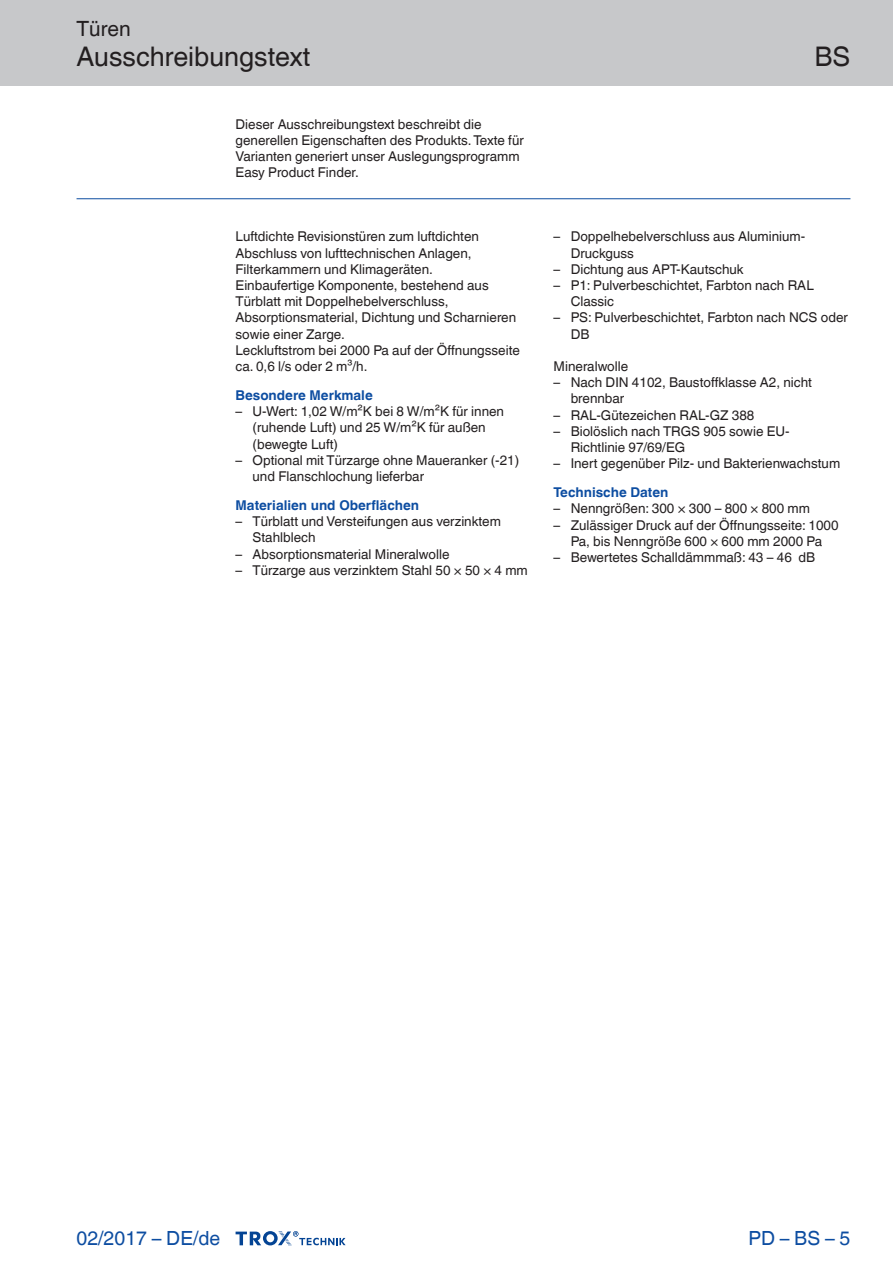
<style>
.page{position:relative;width:893px;height:1263px;background:#fff}
.page>*{position:absolute;margin:0;border:0;box-sizing:border-box;transform-origin:0 0}
.Navigation_2{font:27px "TROX Helvetica";color:#231f20}
.Navigation_3{font:27px "TROX Helvetica";color:#231f20}
.Navigation_1{font:21px "TROX Helvetica";color:#231f20}
.country{font:19.5px "TROX Helvetica";color:#0d4da1}
.pagina_li-re{font:19.5px "TROX Helvetica";color:#0d4da1}
.descr_txt_section_li{font:13.5px/16.2px "TROX Helvetica";color:#231f20}
.descr_txt_section_pa{font:13.5px/16.2px "TROX Helvetica";color:#231f20}
.descr_txt_section_ti{font:700 13.5px "TROX Helvetica";color:#0d4da1}
</style>
<div class="page">
<div style="left:0;top:0;width:893px;height:85px;background:#c7c8ca"></div>
<svg style="left:236px;top:1231px;width:110px;height:15px"></svg>
<hr style="left:77px;top:198px;width:773px;height:1px;background:#0d4da1">
<p class="Navigation_1" style="left:77px;top:17px;width:56px">Türen</p>
<p class="Navigation_2" style="left:77px;top:41px;width:235px">Ausschreibungstext</p>
<p class="descr_txt_section_pa" style="left:236px;top:116px;width:290px">Dieser Ausschreibungstext beschreibt die generellen Eigenschaften des Produkts. Texte für Varianten generiert unser Auslegungsprogramm Easy Product Finder.</p>
<p class="descr_txt_section_pa" style="left:236px;top:229px;width:245px">Luftdichte Revisionstüren zum luftdichten<br>Abschluss von lufttechnischen Anlagen,<br>Filterkammern und Klimageräten.</p>
<p class="descr_txt_section_pa" style="left:236px;top:277px;width:282px">Einbaufertige Komponente, bestehend aus Türblatt mit Doppelhebelverschluss, Absorptionsmaterial, Dichtung und Scharnieren sowie einer Zarge.</p>
<p class="descr_txt_section_pa" style="left:236px;top:342px;width:286px">Leckluftstrom bei 2000 Pa auf der Öffnungsseite ca. 0,6 l/s oder 2 m³/h.</p>
<p class="descr_txt_section_ti" style="left:236px;top:387px;width:139px">Besondere Merkmale</p>
<p class="descr_txt_section_li" style="left:253px;top:403px;width:253px;text-indent:-17px">– U-Wert: 1,02 W/m²K bei 8 W/m²K für innen (ruhende Luft) und 25 W/m²K für außen (bewegte Luft)</p>
<p class="descr_txt_section_li" style="left:253px;top:452px;width:268px;text-indent:-17px">– Optional mit Türzarge ohne Maueranker (-21) und Flanschlochung lieferbar</p>
<p class="descr_txt_section_ti" style="left:236px;top:497px;width:185px">Materialien und Oberflächen</p>
<p class="descr_txt_section_li" style="left:253px;top:513px;width:250px;text-indent:-17px">– Türblatt und Versteifungen aus verzinktem<br>Stahlblech</p>
<p class="descr_txt_section_li" style="left:236px;top:546px;width:215px">– Absorptionsmaterial Mineralwolle</p>
<p class="descr_txt_section_li" style="left:236px;top:562px;width:294px">– Türzarge aus verzinktem Stahl 50 × 50 × 4 mm</p>
<p class="Navigation_3" style="left:814px;top:41px;width:38px">BS</p>
<p class="descr_txt_section_li" style="left:571px;top:229px;width:236px;text-indent:-17px">– Doppelhebelverschluss aus Aluminium-<br>Druckguss</p>
<p class="descr_txt_section_li" style="left:554px;top:261px;width:192px">– Dichtung aus APT-Kautschuk</p>
<p class="descr_txt_section_li" style="left:571px;top:277px;width:245px;text-indent:-17px">– P1: Pulverbeschichtet, Farbton nach RAL<br>Classic</p>
<p class="descr_txt_section_li" style="left:571px;top:310px;width:279px;text-indent:-17px">– PS: Pulverbeschichtet, Farbton nach NCS oder<br>DB</p>
<p class="descr_txt_section_pa" style="left:554px;top:358px;width:76px">Mineralwolle</p>
<p class="descr_txt_section_li" style="left:571px;top:374px;width:243px;text-indent:-17px">– Nach DIN 4102, Baustoffklasse A2, nicht brennbar</p>
<p class="descr_txt_section_li" style="left:554px;top:407px;width:202px">– RAL-Gütezeichen RAL-GZ 388</p>
<p class="descr_txt_section_li" style="left:571px;top:423px;width:221px;text-indent:-17px">– Biolöslich nach TRGS 905 sowie EU-<br>Richtlinie 97/69/EG</p>
<p class="descr_txt_section_li" style="left:554px;top:455px;width:288px">– Inert gegenüber Pilz- und Bakterienwachstum</p>
<p class="descr_txt_section_ti" style="left:554px;top:485px;width:116px">Technische Daten</p>
<p class="descr_txt_section_li" style="left:554px;top:501px;width:258px">– Nenngrößen: 300 × 300 – 800 × 800 mm</p>
<p class="descr_txt_section_li" style="left:554px;top:517px;width:286px;text-align:center">– Zulässiger Druck auf der Öffnungsseite: 1000<br>Pa, bis Nenngröße 600 × 600 mm 2000 Pa</p>
<p class="descr_txt_section_li" style="left:554px;top:549px;width:263px">– Bewertetes Schalldämmmaß: 43 – 46 dB</p>
<p class="country" style="left:77px;top:1227px;width:145px">02/2017 – DE/de</p>
<p class="pagina_li-re" style="left:748px;top:1227px;width:104px">PD – BS – 5</p>
</div>
